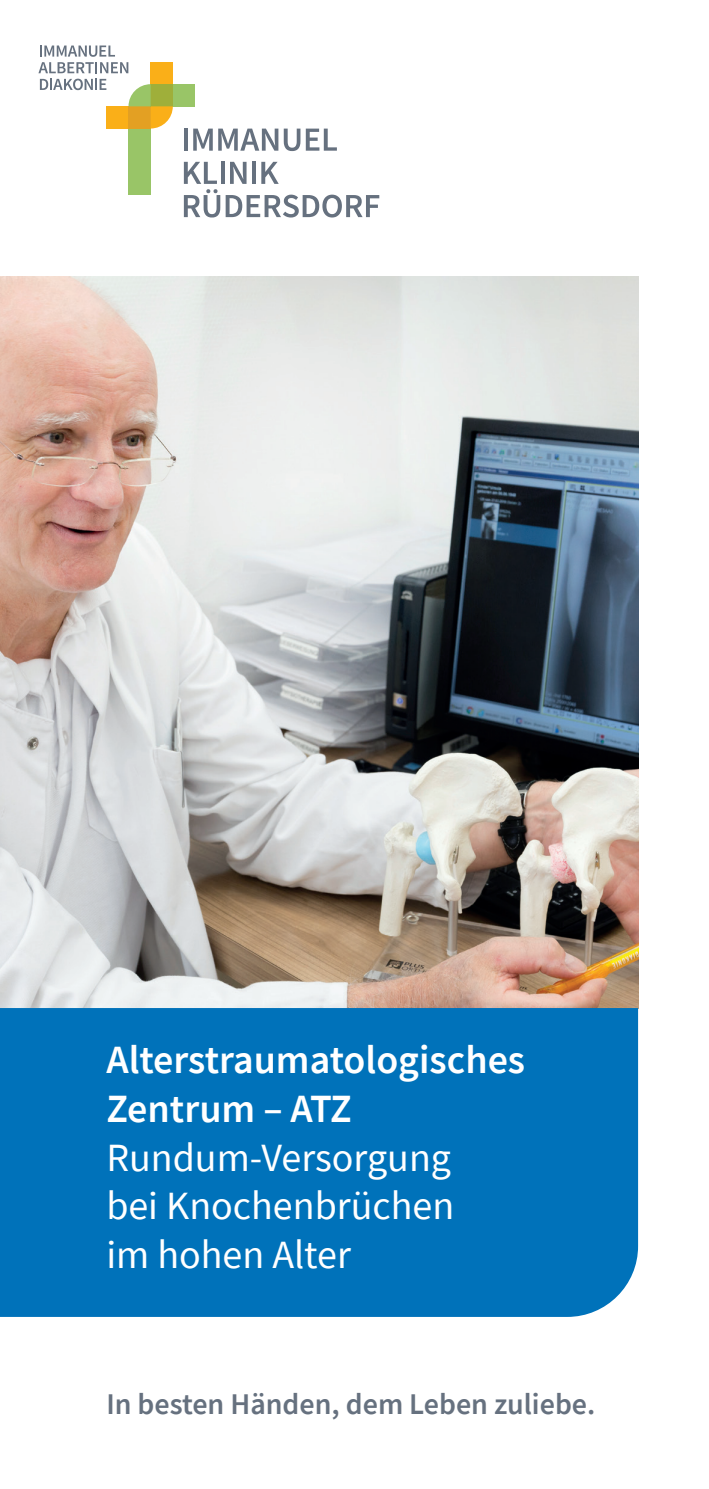
<style>
.page{position:relative;width:709px;height:1489px;background:#fff}
.page>*{position:absolute;margin:0;border:0;box-sizing:border-box;transform-origin:0 0}
.Subhead_Cover{font:40px/48.8px "Source Sans Pro";color:#fff;text-align:justify}
.Headline_Cover{font:600 40px/48.8px "Source Sans Pro";color:#fff}
.Slogan{font:600 30px "Source Sans Pro";color:#66717f}
</style>
<div class="page">
<img style="left:0;top:276px;width:638px;height:732px">
<div style="left:0;top:1008px;width:638px;height:308px;background:#0072ba"></div>
<hr style="left:184px;top:129px;width:4px;height:22px;background:#66717f">
<svg style="left:193px;top:129px;width:85px;height:22px"></svg>
<svg style="left:284px;top:129px;width:16px;height:22px"></svg>
<svg style="left:306px;top:129px;width:31px;height:22px"></svg>
<hr style="left:221px;top:162px;width:3px;height:22px;background:#66717f">
<svg style="left:230px;top:162px;width:16px;height:22px"></svg>
<hr style="left:252px;top:162px;width:4px;height:22px;background:#66717f">
<svg style="left:261px;top:162px;width:18px;height:22px"></svg>
<svg style="left:184px;top:162px;width:36px;height:55px"></svg>
<svg style="left:226px;top:195px;width:153px;height:22px"></svg>
<div style="left:128px;top:128px;width:23px;height:67px;background:#99c567"></div>
<div style="left:173px;top:84px;width:22px;height:22px;background:#99c567"></div>
<div style="left:106px;top:106px;width:22px;height:22px;background:#faaf18"></div>
<div style="left:151px;top:62px;width:22px;height:22px;background:#faaf18"></div>
<svg style="left:128px;top:84px;width:45px;height:44px"></svg>
<svg style="left:38px;top:45px;width:90px;height:28px"></svg>
<svg style="left:40px;top:79px;width:66px;height:11px"></svg>
<p class="Headline_Cover" style="left:106px;top:1034px;width:420px">Alterstraumatologisches<br>Zentrum – ATZ</p>
<p class="Subhead_Cover" style="left:106px;top:1132px;width:349px">Rundum-Versorgung bei Knochenbrüchen im hohen Alter</p>
<p class="Slogan" style="left:106px;top:1384px;width:490px">In besten Händen, dem Leben zuliebe.</p>
</div>
